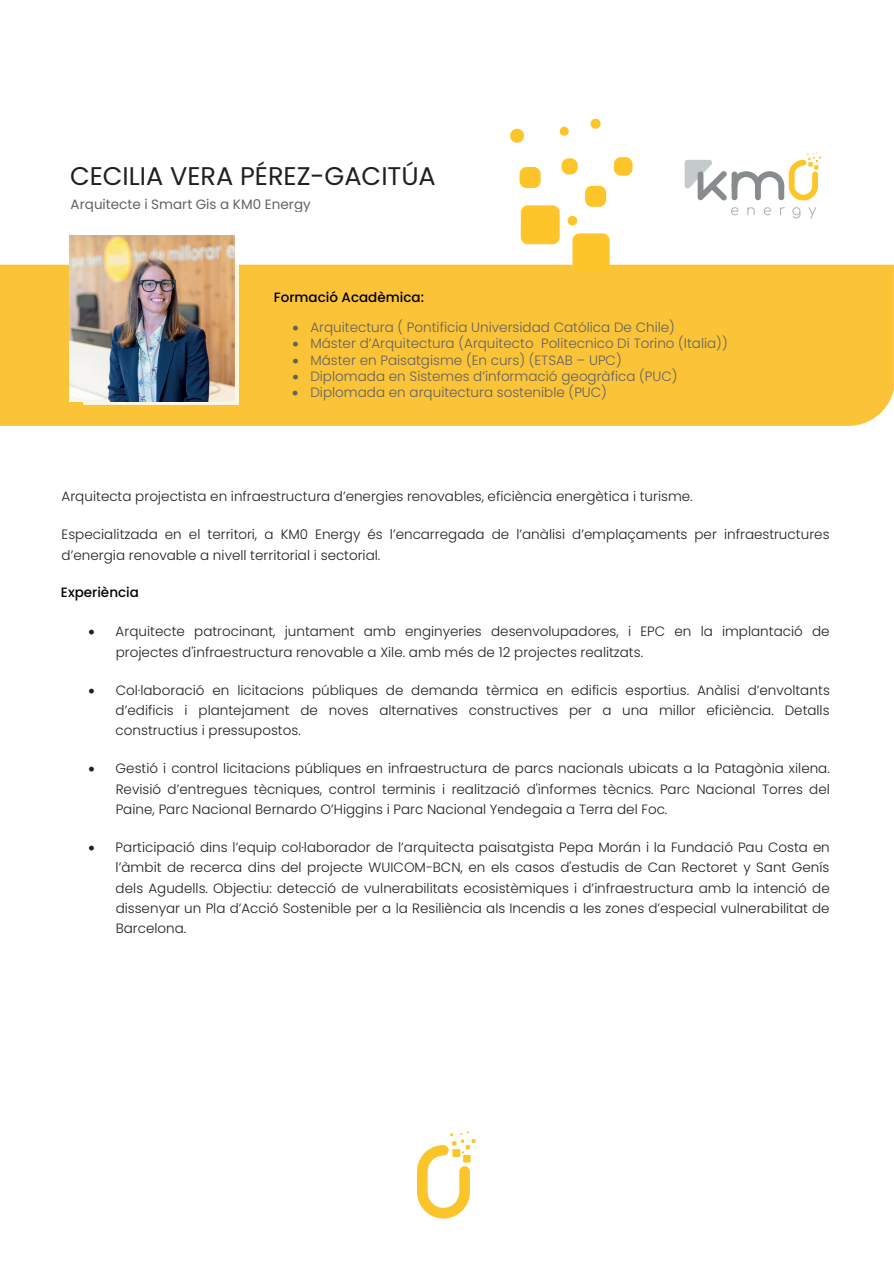
<style>
.page{position:relative;width:894px;height:1264px;background:#fff}
.page>*{position:absolute;margin:0;border:0;box-sizing:border-box;transform-origin:0 0}
.t1{font:25.5px "Poppins";color:#231f20}
.t2{font:300 13.5px/20.2px "Poppins";color:#231f20;text-align:justify}
.t3{font:300 13.5px "Poppins";color:#626265}
.t4{font:13.5px "Poppins";color:#626265}
.t5{font:500 13.5px "Poppins";color:#000001}
</style>
<div class="page">
<svg style="left:417px;top:1131px;width:58px;height:87px"></svg>
<div style="left:0;top:265px;width:893px;height:161px;background:#fac338"></div>
<svg style="left:731px;top:207px;width:7px;height:8px"></svg>
<svg style="left:747px;top:207px;width:7px;height:8px"></svg>
<svg style="left:763px;top:207px;width:8px;height:8px"></svg>
<svg style="left:780px;top:207px;width:4px;height:8px"></svg>
<svg style="left:792px;top:207px;width:8px;height:11px"></svg>
<svg style="left:808px;top:207px;width:8px;height:12px"></svg>
<svg style="left:684px;top:152px;width:136px;height:48px"></svg>
<div style="left:572px;top:233px;width:37px;height:37px;background:#fdc529;border-radius:7px"></div>
<div style="left:585px;top:186px;width:21px;height:21px;background:#fdc529;border-radius:7px"></div>
<div style="left:567px;top:216px;width:10px;height:9px;background:#fdc529;border-radius:5px"></div>
<div style="left:561px;top:158px;width:16px;height:16px;background:#fdc529;border-radius:7px"></div>
<div style="left:519px;top:167px;width:21px;height:21px;background:#fdc529;border-radius:7px"></div>
<div style="left:590px;top:119px;width:10px;height:10px;background:#fdc529;border-radius:5px"></div>
<div style="left:559px;top:127px;width:9px;height:9px;background:#fdc529;border-radius:5px"></div>
<div style="left:510px;top:129px;width:14px;height:14px;background:#fdc529;border-radius:7px"></div>
<div style="left:613px;top:157px;width:19px;height:19px;background:#fdc529;border-radius:7px"></div>
<div style="left:520px;top:205px;width:39px;height:39px;background:#fdc529;border-radius:7px"></div>
<svg style="left:83px;top:239px;width:156px;height:166px"></svg>
<img style="left:69px;top:236px;width:165px;height:165px">
<h1 class="t1" style="left:70px;top:162px;width:367px">CECILIA VERA PÉREZ-GACITÚA</h1>
<p class="t4" style="left:71px;top:197px;width:242px">Arquitecte i Smart Gis a KM0 Energy</p>
<p class="t5" style="left:274px;top:290px;width:152px">Formació Acadèmica:</p>
<p class="t3" style="left:292px;top:320px;width:384px">• Arquitectura ( Pontificia Universidad Católica De Chile)</p>
<p class="t3" style="left:292px;top:336px;width:437px">• Máster d’Arquitectura (Arquitecto Politecnico Di Torino (Italia))</p>
<p class="t3" style="left:292px;top:352px;width:331px">• Máster en Paisatgisme (En curs) (ETSAB – UPC)</p>
<p class="t3" style="left:292px;top:368px;width:386px">• Diplomada en Sistemes d’informació geogràfica (PUC)</p>
<p class="t3" style="left:292px;top:385px;width:316px">• Diplomada en arquitectura sostenible (PUC)</p>
<p class="t2" style="left:62px;top:486px;width:632px">Arquitecta projectista en infraestructura d’energies renovables, eficiència energètica i turisme.</p>
<p class="t2" style="left:62px;top:524px;width:769px">Especialitzada en el territori, a KM0 Energy és l’encarregada de l’anàlisi d’emplaçaments per infraestructures d’energia renovable a nivell territorial i sectorial.</p>
<p class="t5" style="left:61px;top:584px;width:79px">Experiència</p>
<p class="t2" style="left:116px;top:621px;width:715px;text-indent:-27px">• Arquitecte patrocinant, juntament amb enginyeries desenvolupadores, i EPC en la implantació de projectes d'infraestructura renovable a Xile. amb més de 12 projectes realitzats.</p>
<p class="t2" style="left:116px;top:680px;width:715px;text-indent:-27px">• Col·laboració en licitacions públiques de demanda tèrmica en edificis esportius. Anàlisi d’envoltants d’edificis i plantejament de noves alternatives constructives per a una millor eficiència. Detalls constructius i pressupostos.</p>
<p class="t2" style="left:116px;top:758px;width:715px;text-indent:-27px">• Gestió i control licitacions públiques en infraestructura de parcs nacionals ubicats a la Patagònia xilena.<br>Revisió d’entregues tècniques, control terminis i realització d'informes tècnics. Parc Nacional Torres del Paine, Parc Nacional Bernardo O’Higgins i Parc Nacional Yendegaia a Terra del Foc.</p>
<p class="t2" style="left:116px;top:837px;width:715px;text-indent:-27px">• Participació dins l’equip col·laborador de l’arquitecta paisatgista Pepa Morán i la Fundació Pau Costa en l’àmbit de recerca dins del projecte WUICOM-BCN, en els casos d'estudis de Can Rectoret y Sant Genís dels Agudells. Objectiu: detecció de vulnerabilitats ecosistèmiques i d’infraestructura amb la intenció de dissenyar un Pla d’Acció Sostenible per a la Resiliència als Incendis a les zones d’especial vulnerabilitat de Barcelona.</p>
</div>
